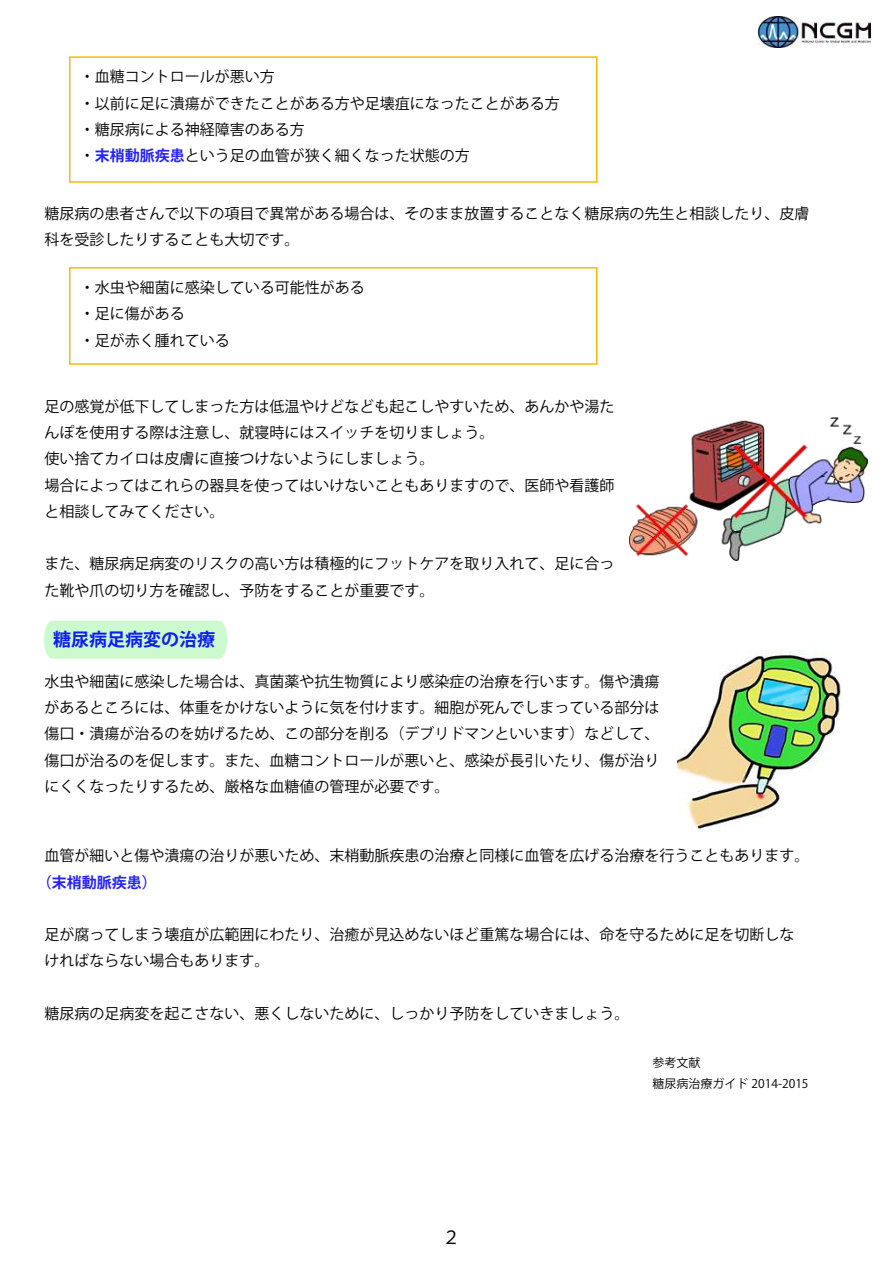
<style>
.page{position:relative;width:893px;height:1263px;background:#fff}
.page>*{position:absolute;margin:0;border:0;box-sizing:border-box;transform-origin:0 0}
.t1{font:700 18px "Koz Go Pro";color:#0c1ef4}
.t2{font:18px "Koz Go Pro";color:#000}
.t3{font:15px/26.2px "Koz Go Pro";color:#000}
.t4{font:700 15px "Koz Go Pro";color:#2424fc}
.t5{font:12px/21px "Koz Go Pro";color:#000}
.s1{font-weight:700;color:#2424fc}
</style>
<div class="page">
<img style="left:759px;top:16px;width:111px;height:31px">
<div style="left:44px;top:621px;width:183px;height:38px;background:#cdf9cf"></div>
<div style="left:69px;top:56px;width:528px;height:127px;border:2px solid #f9ba06"></div>
<div style="left:69px;top:267px;width:528px;height:98px;border:2px solid #f9ba06"></div>
<img style="left:629px;top:417px;width:239px;height:143px">
<img style="left:678px;top:651px;width:163px;height:181px">
<p class="t3" style="left:80px;top:64px;width:497px">・血糖コントロールが悪い方<br>・以前に足に潰瘍ができたことがある方や足壊疽になったことがある方　・糖尿病による神経障害のある方<br>・<span class="s1">末梢動脈疾患</span>という足の血管が狭く細くなった状態の方</p>
<p class="t3" style="left:44px;top:201px;width:766px">糖尿病の患者さんで以下の項目で異常がある場合は、そのまま放置することなく糖尿病の先生と相談したり、皮膚科を受診したりすることも大切です。</p>
<p class="t3" style="left:80px;top:275px;width:302px">・水虫や細菌に感染している可能性がある　・足に傷がある<br>・足が赤く腫れている</p>
<p class="t3" style="left:44px;top:393px;width:571px">足の感覚が低下してしまった方は低温やけどなども起こしやすいため、あんかや湯たんぽを使用する際は注意し、就寝時にはスイッチを切りましょう。<br>使い捨てカイロは皮膚に直接つけないようにしましょう。<br>場合によってはこれらの器具を使ってはいけないこともありますので、医師や看護師と相談してみてください。</p>
<p class="t3" style="left:44px;top:551px;width:571px">また、糖尿病足病変のリスクの高い方は積極的にフットケアを取り入れて、足に合った靴や爪の切り方を確認し、予防をすることが重要です。</p>
<p class="t1" style="left:53px;top:628px;width:164px">糖尿病足病変の治療</p>
<p class="t3" style="left:44px;top:669px;width:616px;text-align:justify">水虫や細菌に感染した場合は、真菌薬や抗生物質により感染症の治療を行います。傷や潰瘍があるところには、体重をかけないように気を付けます。細胞が死んでしまっている部分は傷口・潰瘍が治るのを妨げるため、この部分を削る（デブリドマンといいます）などして、傷口が治るのを促します。また、血糖コントロールが悪いと、感染が長引いたり、傷が治りにくくなったりするため、厳格な血糖値の管理が必要です。</p>
<p class="t3" style="left:44px;top:843px;width:766px">血管が細いと傷や潰瘍の治りが悪いため、末梢動脈疾患の治療と同様に血管を広げる治療を行うこともあります。</p>
<p class="t4" style="left:37px;top:872px;width:121px">（末梢動脈疾患）</p>
<p class="t3" style="left:44px;top:922px;width:751px">足が腐ってしまう壊疽が広範囲にわたり、治癒が見込めないほど重篤な場合には、命を守るために足を切断しなければならない場合もあります。</p>
<p class="t3" style="left:44px;top:1000px;width:586px">糖尿病の足病変を起こさない、悪くしないために、しっかり予防をしていきましょう。</p>
<p class="t2" style="left:442px;top:1225px;width:19px">２</p>
<p class="t5" style="left:653px;top:1052px;width:157px">参考文献<br>糖尿病治療ガイド 2014-2015</p>
</div>
